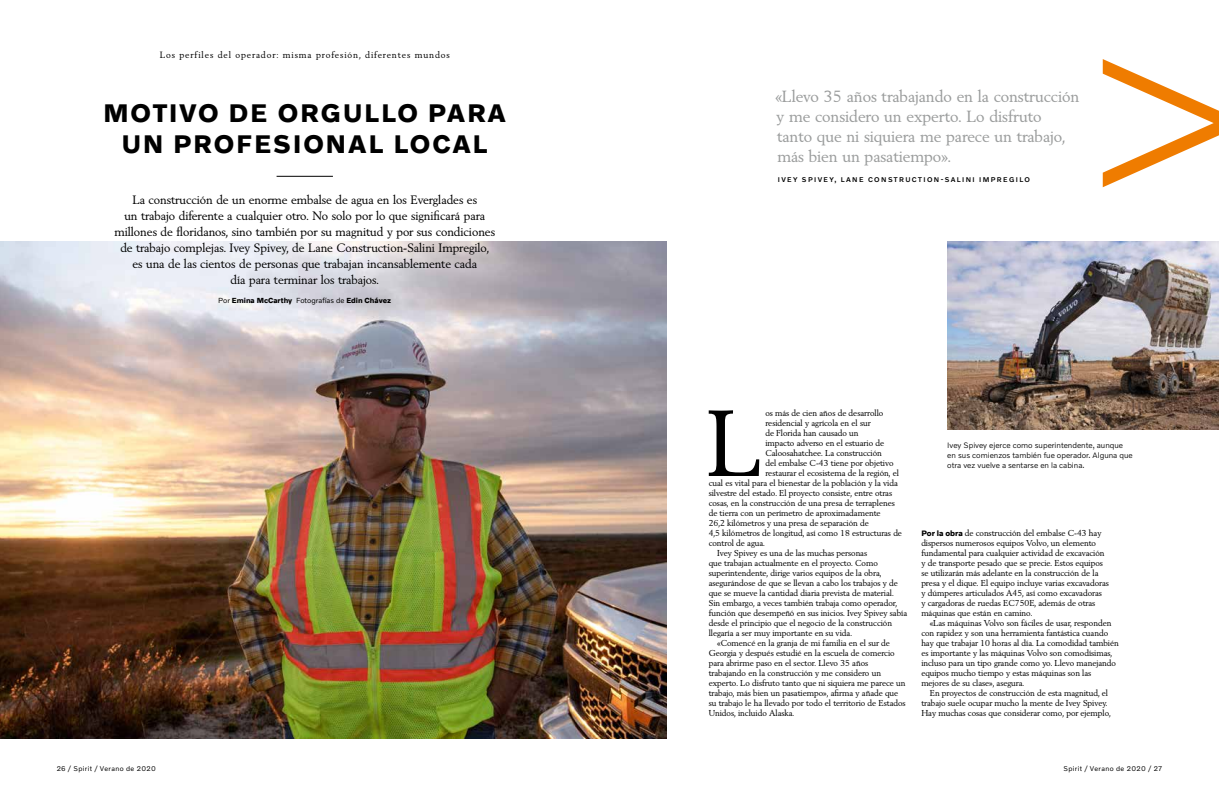
<style>
.page{position:relative;width:1219px;height:794px;background:#fff}
.page>*{position:absolute;margin:0;border:0;box-sizing:border-box;transform-origin:0 0}
.t1{font:92.9px "Volvo Serif Pro";color:#000}
.t2{font:700 25.9px/31.1px "Volvo Novum";letter-spacing:.08em;color:#000;text-align:center}
.t3{font:16px/20px "Volvo Serif Pro";color:#9a9c9c}
.t4{font:12px/16px "Volvo Serif Pro";color:#000;text-align:center}
.t5{font:9px "Volvo Serif Pro";letter-spacing:.1em;color:#000}
.t6{font:8.5px/10px "Volvo Serif Pro";color:#000}
.t7{font:300 8px/10px "Volvo Novum";color:#000}
.t8{font:700 7.5px "Volvo Novum";color:#000}
.t9{font:7px "Volvo Novum";letter-spacing:.05em;color:#000}
.t10{font:500 7px "Volvo Novum";letter-spacing:.2em;color:#000}
.s1{font-weight:400}
.s2{font-family:"Volvo Novum";font-weight:700;font-size:8px}
</style>
<div class="page">
<img style="left:0;top:241px;width:666px;height:497px">
<img style="left:947px;top:241px;width:272px;height:188px">
<hr style="left:277px;top:176px;width:56px;height:1px;background:#000">
<svg style="left:1103px;top:59px;width:116px;height:128px"></svg>
<p class="t5" style="left:160px;top:50px;width:291px">Los perfiles del operador: misma profesión, diferentes mundos</p>
<h2 class="t2" style="left:103px;top:96px;width:404px">MOTIVO DE ORGULLO PARA<br>UN PROFESIONAL LOCAL</h2>
<p class="t4" style="left:114px;top:192px;width:382px">La construcción de un enorme embalse de agua en los Everglades es<br>un trabajo diferente a cualquier otro. No solo por lo que significará para millones de floridanos, sino también por su magnitud y por sus condiciones de trabajo complejas. Ivey Spivey, de Lane Construction-Salini Impregilo, es una de las cientos de personas que trabajan incansablemente cada<br>día para terminar los trabajos.</p>
<p class="t8" style="left:218px;top:295px;width:174px"><span class="s1">Por</span> Emina McCarthy <span class="s1">Fotografías de</span> Edin Chávez</p>
<h3 class="t3" style="left:775px;top:87px;width:305px">«Llevo 35 años trabajando en la construcción y me considero un experto. Lo disfruto tanto que ni siquiera me parece un trabajo, más bien un pasatiempo».</h3>
<p class="t10" style="left:778px;top:175px;width:254px">IVEY SPIVEY, LANE CONSTRUCTION-SALINI IMPREGILO</p>
<h1 class="t1" style="left:706px;top:388px;width:58px">L</h1>
<p class="t6" style="left:765px;top:408px;width:120px">os más de cien años de desarrollo</p>
<p class="t6" style="left:765px;top:418px;width:107px">residencial y agrícola en el sur</p>
<p class="t6" style="left:765px;top:428px;width:95px">de Florida han causado un</p>
<p class="t6" style="left:765px;top:438px;width:120px">impacto adverso en el estuario de</p>
<p class="t6" style="left:765px;top:448px;width:118px">Caloosahatchee. La construcción</p>
<p class="t6" style="left:765px;top:458px;width:130px">del embalse C-43 tiene por objetivo</p>
<p class="t6" style="left:765px;top:468px;width:135px">restaurar el ecosistema de la región, el</p>
<p class="t6" style="left:709px;top:478px;width:191px">cual es vital para el bienestar de la población y la vida</p>
<p class="t6" style="left:709px;top:488px;width:185px">silvestre del estado. El proyecto consiste, entre otras</p>
<p class="t6" style="left:709px;top:498px;width:188px">cosas, en la construcción de una presa de terraplenes</p>
<p class="t6" style="left:709px;top:508px;width:173px">de tierra con un perímetro de aproximadamente</p>
<p class="t6" style="left:709px;top:518px;width:162px">26,2 kilómetros y una presa de separación de</p>
<p class="t6" style="left:709px;top:528px;width:195px">4,5 kilómetros de longitud, así como 18 estructuras de</p>
<p class="t6" style="left:709px;top:538px;width:58px">control de agua.</p>
<p class="t6" style="left:717px;top:548px;width:151px">Ivey Spivey es una de las muchas personas</p>
<p class="t6" style="left:709px;top:558px;width:171px">que trabajan actualmente en el proyecto. Como</p>
<p class="t6" style="left:709px;top:568px;width:174px">superintendente, dirige varios equipos de la obra,</p>
<p class="t6" style="left:709px;top:578px;width:191px">asegurándose de que se llevan a cabo los trabajos y de</p>
<p class="t6" style="left:709px;top:588px;width:186px">que se mueve la cantidad diaria prevista de material.</p>
<p class="t6" style="left:709px;top:598px;width:190px">Sin embargo, a veces también trabaja como operador,</p>
<p class="t6" style="left:709px;top:608px;width:200px">función que desempeñó en sus inicios. Ivey Spivey sabía</p>
<p class="t6" style="left:709px;top:618px;width:185px">desde el principio que el negocio de la construcción</p>
<p class="t6" style="left:709px;top:628px;width:145px">llegaría a ser muy importante en su vida.</p>
<p class="t6" style="left:717px;top:638px;width:174px">«Comencé en la granja de mi familia en el sur de</p>
<p class="t6" style="left:709px;top:648px;width:187px">Georgia y después estudié en la escuela de comercio</p>
<p class="t6" style="left:709px;top:658px;width:161px">para abrirme paso en el sector. Llevo 35 años</p>
<p class="t6" style="left:709px;top:668px;width:174px">trabajando en la construcción y me considero un</p>
<p class="t6" style="left:709px;top:678px;width:198px">experto. Lo disfruto tanto que ni siquiera me parece un</p>
<p class="t6" style="left:709px;top:688px;width:191px">trabajo, más bien un pasatiempo», afirma y añade que</p>
<p class="t6" style="left:709px;top:698px;width:198px">su trabajo le ha llevado por todo el territorio de Estados</p>
<p class="t6" style="left:709px;top:708px;width:87px">Unidos, incluido Alaska.</p>
<p class="t7" style="left:947px;top:440px;width:187px">Ivey Spivey ejerce como superintendente, aunque en sus comienzos también fue operador. Alguna que otra vez vuelve a sentarse en la cabina.</p>
<p class="t6" style="left:921px;top:528px;width:189px"><span class="s2">Por la obra</span> de construcción del embalse C-43 hay dispersos numerosos equipos Volvo, un elemento fundamental para cualquier actividad de excavación y de transporte pesado que se precie. Estos equipos se utilizarán más adelante en la construcción de la presa y el dique. El equipo incluye varias excavadoras y dúmperes articulados A45, así como excavadoras<br>y cargadoras de ruedas EC750E, además de otras máquinas que están en camino.</p>
<p class="t6" style="left:921px;top:618px;width:199px;text-indent:8px">«Las máquinas Volvo son fáciles de usar, responden con rapidez y son una herramienta fantástica cuando hay que trabajar 10 horas al día. La comodidad también es importante y las máquinas Volvo son comodísimas, incluso para un tipo grande como yo. Llevo manejando equipos mucho tiempo y estas máquinas son las mejores de su clase», asegura.</p>
<p class="t6" style="left:921px;top:688px;width:191px;text-indent:8px">En proyectos de construcción de esta magnitud, el trabajo suele ocupar mucho la mente de Ivey Spivey.<br>Hay muchas cosas que considerar como, por ejemplo,</p>
<p class="t9" style="left:57px;top:764px;width:101px">26 / Spirit / Verano de 2020</p>
<p class="t9" style="left:1063px;top:764px;width:100px">Spirit / Verano de 2020 / 27</p>
</div>
